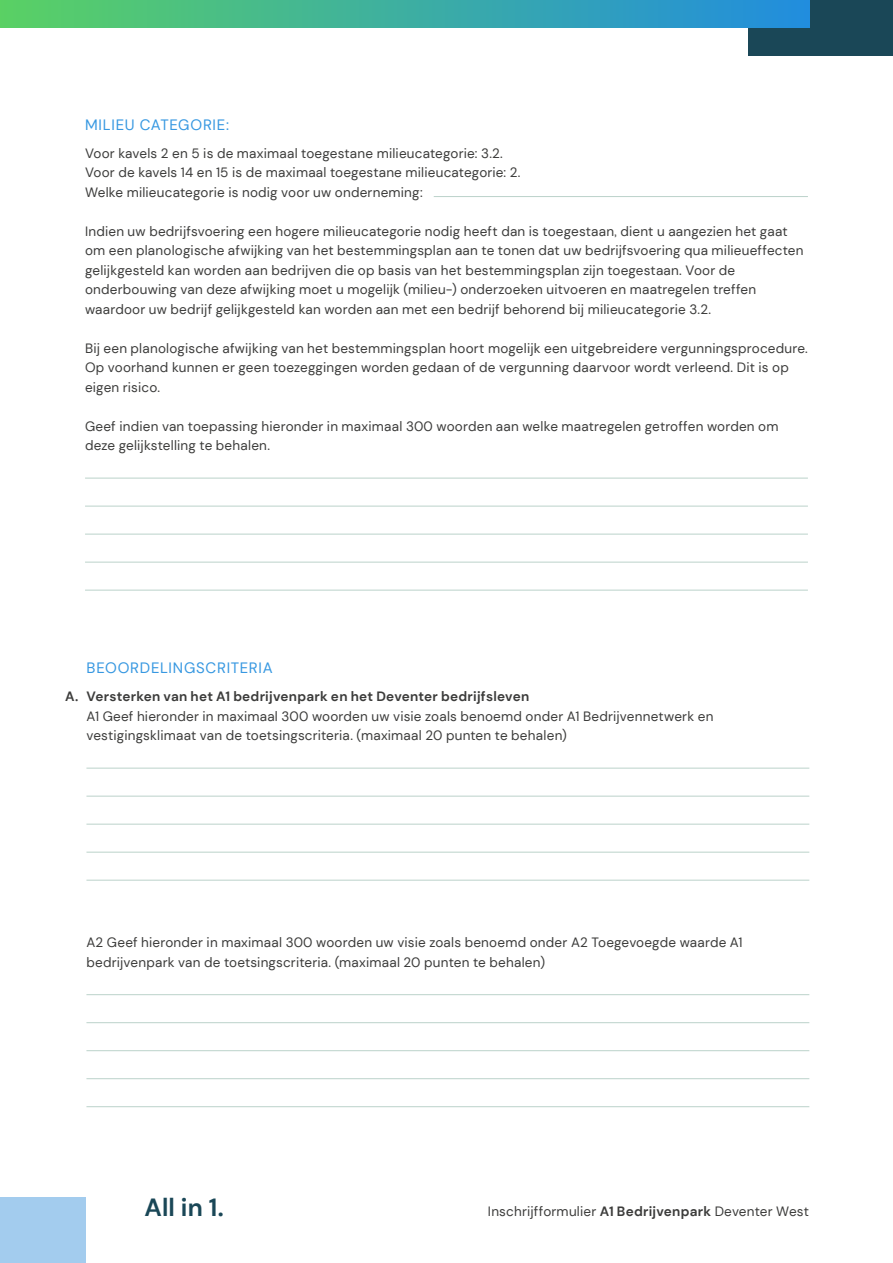
<style>
.page{position:relative;width:893px;height:1263px;background:#fff}
.page>*{position:absolute;margin:0;border:0;box-sizing:border-box;transform-origin:0 0}
.t1{font:700 24.9px "DM Sans";color:#1a4757}
.t2{font:15px "DM Sans";letter-spacing:.05em;color:#3798e1}
.t3{font:13.5px/19.5px "DM Sans";letter-spacing:.015em;color:#3c3c3b}
.t4{font:700 13.5px "DM Sans";letter-spacing:.02em;color:#3c3c3b}
.s1{font-weight:700}
</style>
<div class="page">
<div style="left:748px;top:0;width:145px;height:56px;background:#1a4757"></div>
<div style="left:0;top:0;width:809px;height:28px;background:linear-gradient(to right,#5ad164,#218dde)"></div>
<div style="left:0;top:1197px;width:85px;height:66px;background:#a3ccee"></div>
<hr style="left:434px;top:196px;width:374px;height:1px;background:#bbd2ca">
<hr style="left:85px;top:478px;width:723px;height:1px;background:#bbd2ca">
<hr style="left:85px;top:506px;width:723px;height:1px;background:#bbd2ca">
<hr style="left:85px;top:534px;width:723px;height:1px;background:#bbd2ca">
<hr style="left:85px;top:562px;width:723px;height:1px;background:#bbd2ca">
<hr style="left:85px;top:590px;width:723px;height:1px;background:#bbd2ca">
<hr style="left:86px;top:768px;width:723px;height:1px;background:#bbd2ca">
<hr style="left:86px;top:796px;width:723px;height:1px;background:#bbd2ca">
<hr style="left:86px;top:824px;width:723px;height:1px;background:#bbd2ca">
<hr style="left:86px;top:852px;width:723px;height:1px;background:#bbd2ca">
<hr style="left:86px;top:880px;width:723px;height:1px;background:#bbd2ca">
<hr style="left:86px;top:994px;width:723px;height:1px;background:#bbd2ca">
<hr style="left:86px;top:1022px;width:723px;height:1px;background:#bbd2ca">
<hr style="left:86px;top:1050px;width:723px;height:1px;background:#bbd2ca">
<hr style="left:86px;top:1078px;width:723px;height:1px;background:#bbd2ca">
<hr style="left:86px;top:1106px;width:723px;height:1px;background:#bbd2ca">
<p class="t2" style="left:85px;top:115px;width:146px">MILIEU CATEGORIE:</p>
<p class="t3" style="left:85px;top:143px;width:437px">Voor kavels 2 en 5 is de maximaal toegestane milieucategorie: 3.2.<br>Voor de kavels 14 en 15 is de maximaal toegestane milieucategorie: 2.<br>Welke milieucategorie is nodig voor uw onderneming:</p>
<p class="t3" style="left:85px;top:221px;width:720px">Indien uw bedrijfsvoering een hogere milieucategorie nodig heeft dan is toegestaan, dient u aangezien het gaat om een planologische afwijking van het bestemmingsplan aan te tonen dat uw bedrijfsvoering qua milieueffecten gelijkgesteld kan worden aan bedrijven die op basis van het bestemmingsplan zijn toegestaan. Voor de onderbouwing van deze afwijking moet u mogelijk (milieu-) onderzoeken uitvoeren en maatregelen treffen waardoor uw bedrijf gelijkgesteld kan worden aan met een bedrijf behorend bij milieucategorie 3.2.</p>
<p class="t3" style="left:85px;top:338px;width:724px">Bij een planologische afwijking van het bestemmingsplan hoort mogelijk een uitgebreidere vergunningsprocedure.<br>Op voorhand kunnen er geen toezeggingen worden gedaan of de vergunning daarvoor wordt verleend. Dit is op eigen risico.</p>
<p class="t3" style="left:85px;top:416px;width:695px">Geef indien van toepassing hieronder in maximaal 300 woorden aan welke maatregelen getroffen worden om deze gelijkstelling te behalen.</p>
<p class="t2" style="left:86px;top:659px;width:188px">BEOORDELINGSCRITERIA</p>
<p class="t4" style="left:65px;top:688px;width:466px">A. Versterken van het A1 bedrijvenpark en het Deventer bedrijfsleven</p>
<p class="t3" style="left:86px;top:706px;width:628px">A1 Geef hieronder in maximaal 300 woorden uw visie zoals benoemd onder A1 Bedrijvennetwerk en vestigingsklimaat van de toetsingscriteria. (maximaal 20 punten te behalen)</p>
<p class="t3" style="left:86px;top:933px;width:658px">A2 Geef hieronder in maximaal 300 woorden uw visie zoals benoemd onder A2 Toegevoegde waarde A1 bedrijvenpark van de toetsingscriteria. (maximaal 20 punten te behalen)</p>
<h1 class="t1" style="left:145px;top:1192px;width:81px">All in 1.</h1>
<p class="t3" style="left:488px;top:1201px;width:322px">Inschrijfformulier <span class="s1">A1 Bedrijvenpark</span> Deventer West</p>
</div>
